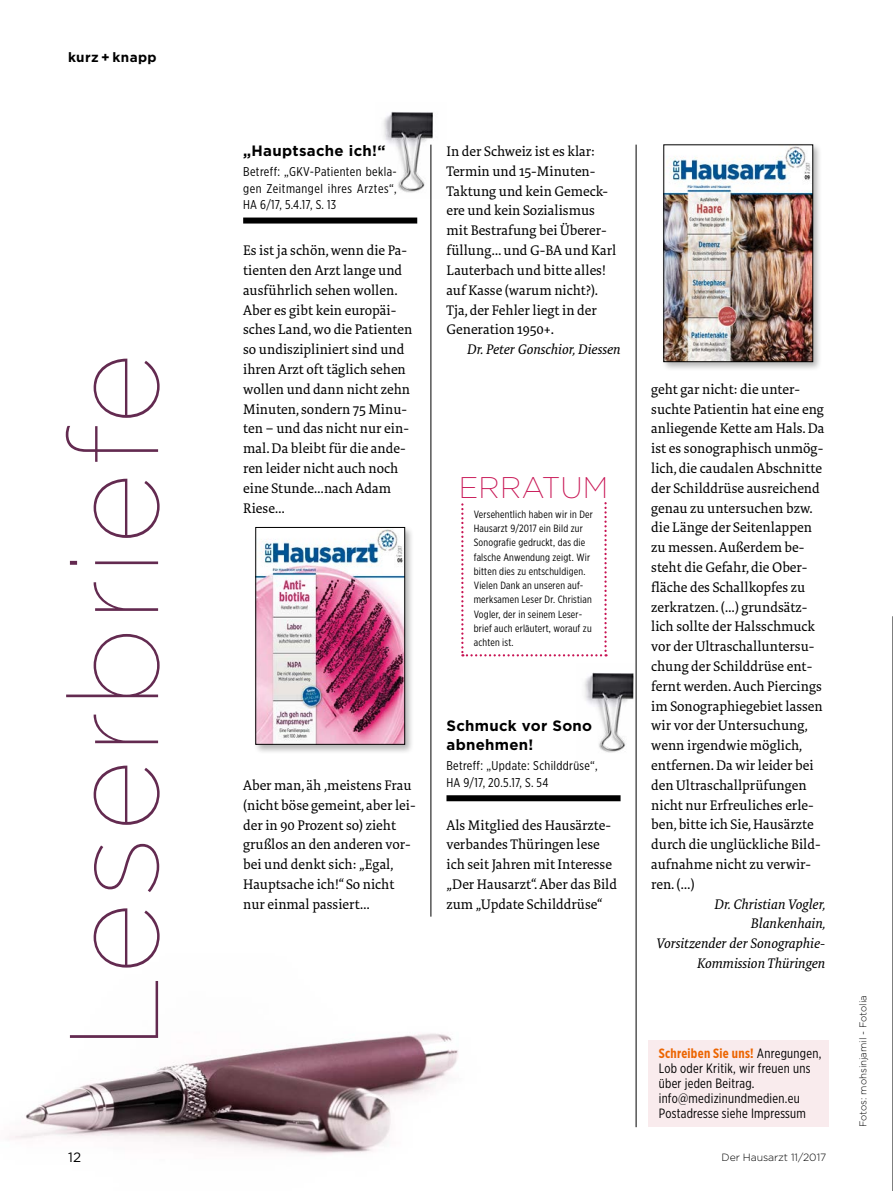
<style>
.page{position:relative;width:893px;height:1191px;background:#fff}
.page>*{position:absolute;margin:0;border:0;box-sizing:border-box;transform-origin:0 0}
.t1{font:100 126px "Gotham";letter-spacing:.03em;color:#632a50}
.t2{font:200 29.85px "Gotham";letter-spacing:.01em;color:#c71252}
.t3{font:700 15px/19.8px "Gotham";letter-spacing:.02em;color:#000}
.t4{font:14.25px/19.8px "Tundra Pro";color:#000}
.t5{font:italic 14.25px/19.8px "Tundra Pro";color:#000;text-align:right}
.t6{font:13.5px/15px "Gotham X Narrow";letter-spacing:.02em;color:#000}
.t7{font:700 13.5px "Gotham";letter-spacing:.03em;color:#000}
.t8{font:13.5px "Gotham";color:#000}
.t9{font:12.75px/16.5px "Gotham X Narrow";letter-spacing:.025em;color:#000;text-align:justify}
.t10{font:10.5px/14.2px "Gotham X Narrow";letter-spacing:.02em;color:#000}
.t11{font:300 10.5px "Gotham";letter-spacing:-.01em;color:#000}
.t12{font:300 9.75px "Gotham";color:#000}
.s1{font-weight:700;color:#ec6502}
</style>
<div class="page">
<svg style="left:892px;top:616px;width:1px;height:575px"></svg>
<div style="left:648px;top:1040px;width:180px;height:87px;background:#f9ebed"></div>
<img style="left:383px;top:111px;width:50px;height:87px">
<hr style="left:430px;top:145px;width:1px;height:771px;background:#000">
<hr style="left:636px;top:145px;width:1px;height:982px;background:#000">
<img style="left:10px;top:1033px;width:426px;height:121px">
<img style="left:230px;top:1034px;width:228px;height:115px">
<div style="left:243px;top:217px;width:174px;height:6px;background:#000"></div>
<div style="left:661px;top:142px;width:162px;height:230px;background:#000;opacity:.3"></div>
<img style="left:666px;top:147px;width:145px;height:213px">
<div style="left:664px;top:145px;width:149px;height:217px;border:1px solid #000"></div>
<svg style="left:461px;top:502px;width:146px;height:154px"></svg>
<img style="left:584px;top:672px;width:50px;height:81px">
<div style="left:446px;top:795px;width:175px;height:6px;background:#000"></div>
<div style="left:253px;top:525px;width:162px;height:229px;background:#000;opacity:.3"></div>
<img style="left:258px;top:529px;width:145px;height:213px">
<div style="left:256px;top:527px;width:149px;height:217px;border:1px solid #000"></div>
<p class="t7" style="left:68px;top:48px;width:90px">kurz + knapp</p>
<h1 class="t1" style="left:36px;top:1051px;width:701px;rotate:-90deg">Leserbriefe</h1>
<p class="t3" style="left:243px;top:141px;width:144px">„Hauptsache ich!“</p>
<p class="t9" style="left:243px;top:163px;width:155px">Betreff: „GKV-Patienten bekla&shy;gen Zeitmangel ihres Arztes“, HA 6/17, 5.4.17, S. 13</p>
<p class="t4" style="left:243px;top:241px;width:171px">Es ist ja schön, wenn die Pa&shy;tienten den Arzt lange und ausführlich sehen wollen.<br>Aber es gibt kein europäi&shy;sches Land, wo die Patienten so undiszipliniert sind und ihren Arzt oft täglich sehen wollen und dann nicht zehn<br>Minuten, sondern 75 Minu&shy;ten – und das nicht nur ein&shy;mal. Da bleibt für die ande&shy;ren leider nicht auch noch eine Stunde…nach Adam<br>Riese…</p>
<p class="t4" style="left:243px;top:775px;width:174px">Aber man, äh ,meistens Frau (nicht böse gemeint, aber lei&shy;der in 90 Prozent so) zieht grußlos an den anderen vor&shy;bei und denkt sich: „Egal,<br>Hauptsache ich!“ So nicht nur einmal passiert…</p>
<p class="t4" style="left:446px;top:142px;width:171px">In der Schweiz ist es klar:<br>Termin und 15-Minuten-<br>Taktung und kein Gemeck&shy;ere und kein Sozialismus mit Bestrafung bei Überer&shy;füllung… und G-BA und Karl<br>Lauterbach und bitte alles! auf Kasse (warum nicht?).<br>Tja, der Fehler liegt in der<br>Generation 1950+.</p>
<p class="t5" style="left:467px;top:339px;width:155px">Dr. Peter Gonschior, Diessen</p>
<h2 class="t2" style="left:459px;top:468px;width:151px">ERRATUM</h2>
<p class="t10" style="left:474px;top:507px;width:121px">Versehentlich haben wir in Der<br>Hausarzt 9/2017 ein Bild zur<br>Sonografie gedruckt, das die falsche Anwendung zeigt. Wir bitten dies zu entschuldigen.<br>Vielen Dank an unseren auf&shy;merksamen Leser Dr. Christian<br>Vogler, der in seinem Leser&shy;brief auch erläutert, worauf zu achten ist.</p>
<p class="t3" style="left:446px;top:715px;width:147px">Schmuck vor Sono abnehmen!</p>
<p class="t9" style="left:446px;top:757px;width:153px">Betreff: „Update: Schilddrüse“,<br>HA 9/17, 20.5.17, S. 54</p>
<p class="t4" style="left:446px;top:815px;width:172px">Als Mitglied des Hausärzte&shy;verbandes Thüringen lese ich seit Jahren mit Interesse „Der Hausarzt“. Aber das Bild zum „Update Schilddrüse“</p>
<p class="t4" style="left:651px;top:379px;width:175px">geht gar nicht: die unter&shy;suchte Patientin hat eine eng anliegende Kette am Hals. Da ist es sonographisch unmög&shy;lich, die caudalen Abschnitte der Schilddrüse ausreichend genau zu untersuchen bzw. die Länge der Seitenlappen zu messen. Außerdem be&shy;steht die Gefahr, die Ober&shy;fläche des Schallkopfes zu zerkratzen. (…) grundsätz&shy;lich sollte der Halsschmuck vor der Ultraschalluntersu&shy;chung der Schilddrüse ent&shy;fernt werden. Auch Piercings im Sonographiegebiet lassen wir vor der Untersuchung, wenn irgendwie möglich, entfernen. Da wir leider bei den Ultraschallprüfungen nicht nur Erfreuliches erle&shy;ben, bitte ich Sie, Hausärzte durch die unglückliche Bild&shy;aufnahme nicht zu verwir&shy;ren. (…)</p>
<p class="t5" style="left:657px;top:894px;width:170px">Dr. Christian Vogler,<br>Blankenhain,<br>Vorsitzender der Sonographie-<br>Kommission Thüringen</p>
<p class="t6" style="left:659px;top:1045px;width:164px"><span class="s1">Schreiben Sie uns!</span> Anregungen,<br>Lob oder Kritik, wir freuen uns über jeden Beitrag. info@medizinundmedien.eu<br>Postadresse siehe Impressum</p>
<p class="t8" style="left:68px;top:1148px;width:15px">12</p>
<p class="t11" style="left:722px;top:1150px;width:106px">Der Hausarzt 11/2017</p>
<p class="t12" style="left:857px;top:1127px;width:133px;rotate:-90deg">Fotos: mohsinjamil - Fotolia</p>
</div>
